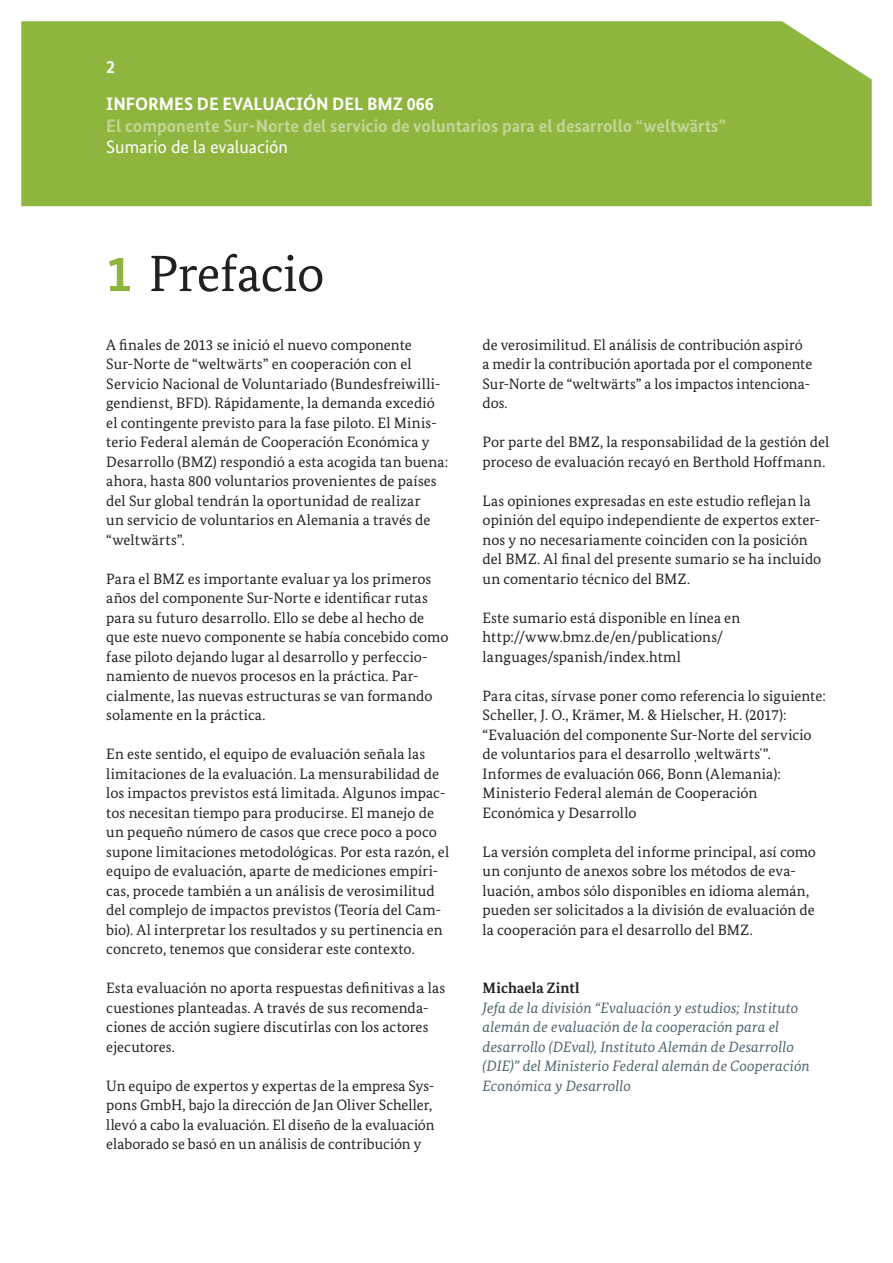
<style>
.page{position:relative;width:893px;height:1263px;background:#fff}
.page>*{position:absolute;margin:0;border:0;box-sizing:border-box;transform-origin:0 0}
.t1{font:51px "Bundes Serif";letter-spacing:-.005em;color:#231f20}
.t2{font:700 18px "Bundes Sans";color:#c3d597}
.t3{font:700 18px/36.5px "Bundes Sans";color:#fff}
.t4{font:18px "Bundes Sans";color:#fff}
.Copytext{font:15px/19.5px "Bundes Serif";letter-spacing:.005em;color:#231f20}
.Copytext-2{font:italic 15px/19.5px "Bundes Serif";letter-spacing:.01em;color:#4d636e}
.Copytext-3{font:700 15px "Bundes Serif";letter-spacing:.01em;color:#231f20}
.s1{font-family:"Bundes Sans";font-weight:700;color:#8eb63e}
</style>
<div class="page">
<div style="left:21px;top:21px;width:851px;height:185px;background:#8eb63e"></div>
<p class="t3" style="left:106px;top:49px;width:329px">2<br>INFORMES DE EVALUACIÓN DEL BMZ 066</p>
<p class="t2" style="left:106px;top:114px;width:621px">El componente Sur-Norte del servicio de voluntarios para el desarrollo “weltwärts”</p>
<p class="t4" style="left:106px;top:136px;width:183px">Sumario de la evaluación</p>
<h2 class="t1" style="left:106px;top:242px;width:220px"><span class="s1">1</span> Prefacio</h2>
<p class="Copytext" style="left:106px;top:334px;width:343px">A finales de 2013 se inició el nuevo componente Sur-Norte de “weltwärts” en cooperación con el Servicio Nacional de Voluntariado (Bundesfreiwilli&shy;gendienst, BFD). Rápidamente, la demanda excedió el contingente previsto para la fase piloto. El Minis&shy;terio Federal alemán de Cooperación Económica y Desarrollo (BMZ) respondió a esta acogida tan buena: ahora, hasta 800 voluntarios provenientes de países del Sur global tendrán la oportunidad de realizar<br>un servicio de voluntarios en Alemania a través de “weltwärts”.</p>
<p class="Copytext" style="left:106px;top:568px;width:344px">Para el BMZ es importante evaluar ya los primeros años del componente Sur-Norte e identificar rutas para su futuro desarrollo. Ello se debe al hecho de que este nuevo componente se había concebido como fase piloto dejando lugar al desarrollo y perfeccio&shy;namiento de nuevos procesos en la práctica. Par&shy;cialmente, las nuevas estructuras se van formando solamente en la práctica.</p>
<p class="Copytext" style="left:106px;top:744px;width:344px">En este sentido, el equipo de evaluación señala las limitaciones de la evaluación. La mensurabilidad de los impactos previstos está limitada. Algunos impac&shy;tos necesitan tiempo para producirse. El manejo de un pequeño número de casos que crece poco a poco supone limitaciones metodológicas. Por esta razón, el equipo de evaluación, aparte de mediciones empíri&shy;cas, procede también a un análisis de verosimilitud del complejo de impactos previstos (Teoría del Cam&shy;bio). Al interpretar los resultados y su pertinencia en concreto, tenemos que considerar este contexto.</p>
<p class="Copytext" style="left:106px;top:978px;width:340px">Esta evaluación no aporta respuestas definitivas a las cuestiones planteadas. A través de sus recomenda&shy;ciones de acción sugiere discutirlas con los actores ejecutores.</p>
<p class="Copytext" style="left:106px;top:1075px;width:330px">Un equipo de expertos y expertas de la empresa Sys&shy;pons GmbH, bajo la dirección de Jan Oliver Scheller, llevó a cabo la evaluación. El diseño de la evaluación elaborado se basó en un análisis de contribución y</p>
<p class="Copytext" style="left:483px;top:334px;width:331px">de verosimilitud. El análisis de contribución aspiró a medir la contribución aportada por el componente Sur-Norte de “weltwärts” a los impactos intenciona&shy;dos.</p>
<p class="Copytext" style="left:483px;top:432px;width:348px">Por parte del BMZ, la responsabilidad de la gestión del proceso de evaluación recayó en Berthold Hoffmann.</p>
<p class="Copytext" style="left:483px;top:490px;width:340px">Las opiniones expresadas en este estudio reflejan la opinión del equipo independiente de expertos exter&shy;nos y no necesariamente coinciden con la posición del BMZ. Al final del presente sumario se ha incluido un comentario técnico del BMZ.</p>
<p class="Copytext" style="left:483px;top:607px;width:259px">Este sumario está disponible en línea en http://www.bmz.de/en/publications/ languages/spanish/index.html</p>
<p class="Copytext" style="left:483px;top:685px;width:345px">Para citas, sírvase poner como referencia lo siguiente:<br>Scheller, J. O., Krämer, M. &amp; Hielscher, H. (2017): “Evaluación del componente Sur-Norte del servicio de voluntarios para el desarrollo •weltwärts•”.<br>Informes de evaluación 066, Bonn (Alemania):<br>Ministerio Federal alemán de Cooperación Económica y Desarrollo</p>
<p class="Copytext" style="left:483px;top:841px;width:335px">La versión completa del informe principal, así como un conjunto de anexos sobre los métodos de eva&shy;luación, ambos sólo disponibles en idioma alemán, pueden ser solicitados a la división de evaluación de la cooperación para el desarrollo del BMZ.</p>
<p class="Copytext-3" style="left:483px;top:979px;width:99px">Michaela Zintl</p>
<p class="Copytext-2" style="left:483px;top:997px;width:329px">Jefa de la división “Evaluación y estudios; Instituto alemán de evaluación de la cooperación para el desarrollo (DEval), Instituto Alemán de Desarrollo (DIE)” del Ministerio Federal alemán de Cooperación Económica y Desarrollo</p>
</div>
